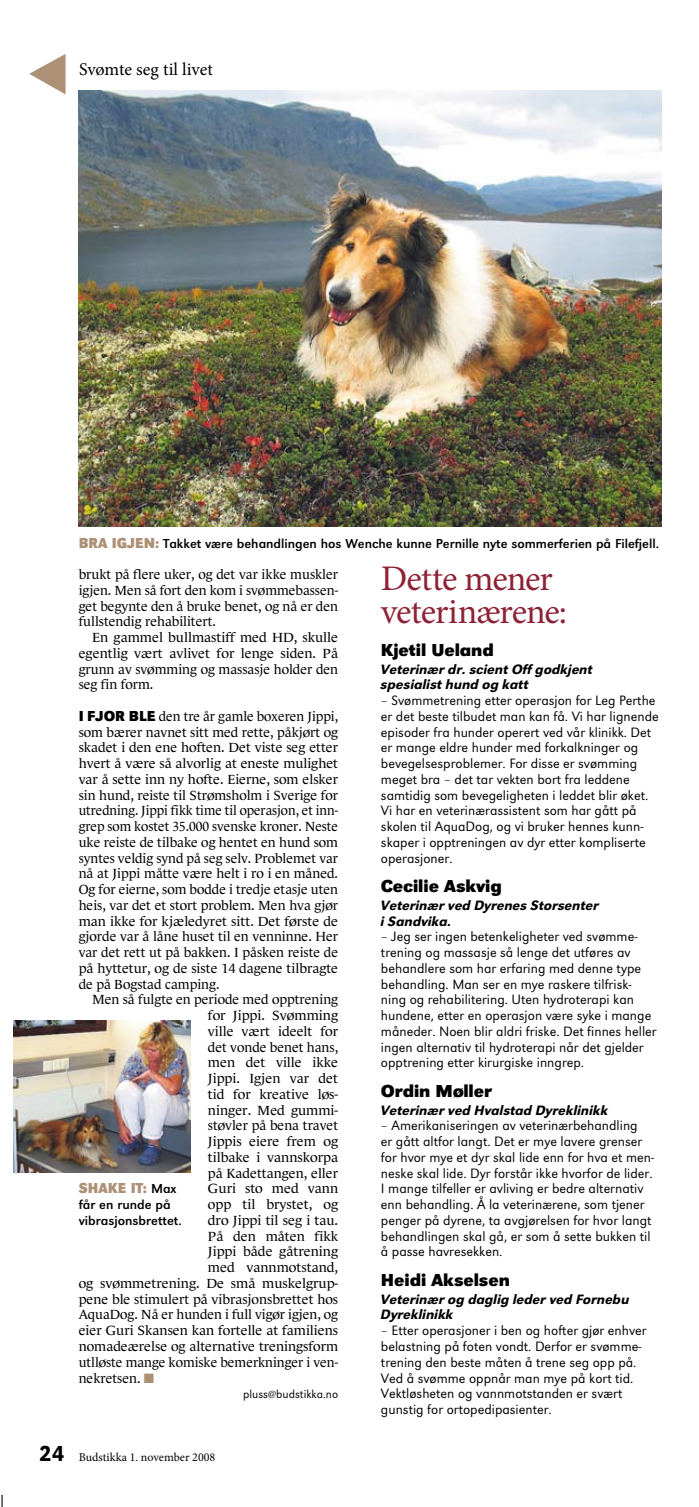
<style>
.page{position:relative;width:699px;height:1507px;background:#fff}
.page>*{position:absolute;margin:0;border:0;box-sizing:border-box;transform-origin:0 0}
.t1{font:36px/33px "Minion Pro";letter-spacing:-.025em;color:#8e2236}
.t2{font:700 18px "URW Grotesk T";letter-spacing:-.005em;color:#000}
.t3{font:18px "Minion Pro";letter-spacing:-.005em;color:#000}
.t4{font:15px "URW Grotesk T Bold Narr";color:#ad9176}
.t5{font:14.1px/15.8px "URW Grotesk T Ligh";color:#000}
.t6{font:14.1px/15.8px "URW Grotesk T Medi Obli";color:#000}
.t7{font:13.5px/15.8px "Le Monde Journal";color:#000;text-align:justify}
.t8{font:13.5px/15.8px "URW Grotesk T";color:#000}
.t9{font:12px "Minion Pro";color:#000}
.t10{font:12px "URW Grotesk T Ligh";color:#000}
.s1{font-family:"URW Grotesk T Bold Narr";font-size:15px;color:#ad9176}
.s2{font-family:"URW Grotesk T";font-weight:700;font-size:15px}
.s3{color:#ad9176}
.s4{font-family:"URW Grotesk T";font-size:13.5px;color:#000}
.s5{font-family:"URW Grotesk T Medi Narr";font-size:22.5px}
</style>
<div class="page">
<svg style="left:1px;top:1495px;width:2px;height:12px"></svg>
<img style="left:79px;top:91px;width:581px;height:436px">
<img style="left:13px;top:1020px;width:178px;height:152px">
<h2 class="t3" style="left:79px;top:57px;width:135px">Svømte seg til livet</h2>
<p class="t8" style="left:79px;top:535px;width:581px"><span class="s1">BRA IGJEN:</span> Takket være behandlingen hos Wenche kunne Pernille nyte sommerferien på Filefjell.</p>
<p class="t7" style="left:79px;top:567px;width:261px">brukt på flere uker, og det var ikke muskler igjen. Men så fort den kom i svømmebassen&shy;get begynte den å bruke benet, og nå er den fullstendig rehabilitert.</p>
<p class="t7" style="left:79px;top:630px;width:261px;text-indent:14px">En gammel bullmastiff med HD, skulle egentlig vært avlivet for lenge siden. På grunn av svømming og massasje holder den seg fin form.</p>
<p class="t7" style="left:79px;top:708px;width:261px"><span class="s2">I fjor ble</span> den tre år gamle boxeren Jippi, som bærer navnet sitt med rette, påkjørt og skadet i den ene hoften. Det viste seg etter hvert å være så alvorlig at eneste mulighet var å sette inn ny hofte. Eierne, som elsker sin hund, reiste til Strømsholm i Sverige for utredning. Jippi fikk time til operasjon, et inn&shy;grep som kostet 35.000 svenske kroner. Neste uke reiste de tilbake og hentet en hund som syntes veldig synd på seg selv. Problemet var nå at Jippi måtte være helt i ro i en måned.<br>Og for eierne, som bodde i tredje etasje uten heis, var det et stort problem. Men hva gjør man ikke for kjæledyret sitt. Det første de gjorde var å låne huset til en venninne. Her var det rett ut på bakken. I påsken reiste de på hyttetur, og de siste 14 dagene tilbragte de på Bogstad camping.</p>
<p class="t7" style="left:92px;top:992px;width:247px">Men så fulgte en periode med opptrening</p>
<p class="t7" style="left:208px;top:1008px;width:132px">for Jippi. Svømming</p>
<p class="t7" style="left:208px;top:1023px;width:132px">ville vært ideelt for</p>
<p class="t7" style="left:208px;top:1039px;width:132px">det vonde benet hans,</p>
<p class="t7" style="left:208px;top:1055px;width:132px">men det ville ikke</p>
<p class="t7" style="left:208px;top:1071px;width:132px">Jippi. Igjen var det</p>
<p class="t7" style="left:208px;top:1086px;width:132px">tid for kreative løs-</p>
<p class="t7" style="left:208px;top:1102px;width:132px">ninger. Med gummi-</p>
<p class="t7" style="left:208px;top:1118px;width:132px">støvler på bena travet</p>
<p class="t7" style="left:208px;top:1134px;width:132px">Jippis eiere frem og</p>
<p class="t7" style="left:208px;top:1149px;width:132px">tilbake i vannskorpa</p>
<p class="t7" style="left:208px;top:1165px;width:132px">på Kadettangen, eller</p>
<p class="t7" style="left:208px;top:1181px;width:132px">Guri sto med vann</p>
<p class="t7" style="left:208px;top:1197px;width:132px">opp til brystet, og</p>
<p class="t7" style="left:208px;top:1212px;width:132px">dro Jippi til seg i tau.</p>
<p class="t7" style="left:208px;top:1228px;width:132px">På den måten fikk</p>
<p class="t7" style="left:208px;top:1244px;width:132px">Jippi både gåtrening</p>
<p class="t7" style="left:208px;top:1260px;width:132px">med vannmotstand,</p>
<p class="t7" style="left:79px;top:1275px;width:261px">og svømmetrening. De små muskelgrup-</p>
<p class="t7" style="left:79px;top:1291px;width:261px">pene ble stimulert på vibrasjonsbrettet hos</p>
<p class="t7" style="left:79px;top:1307px;width:261px">AquaDog. Nå er hunden i full vigør igjen, og</p>
<p class="t7" style="left:79px;top:1323px;width:261px">eier Guri Skansen kan fortelle at familiens</p>
<p class="t7" style="left:79px;top:1338px;width:261px">nomadeærelse og alternative treningsform</p>
<p class="t7" style="left:79px;top:1354px;width:261px">utlløste mange komiske bemerkninger i ven-</p>
<p class="t7" style="left:79px;top:1370px;width:77px">nekretsen. <span class="s3">■</span></p>
<p class="t10" style="left:243px;top:1387px;width:96px">pluss@budstikka.no</p>
<p class="t4" style="left:79px;top:1180px;width:99px">SHAKE IT: <span class="s4">Max</span></p>
<p class="t8" style="left:79px;top:1197px;width:104px">får en runde på vibrasjonsbrettet.</p>
<p class="t9" style="left:39px;top:1449px;width:177px"><span class="s5">24</span> Budstikka 1. november 2008</p>
<h1 class="t1" style="left:380px;top:562px;width:187px">Dette mener veterinærene:</h1>
<h2 class="t2" style="left:380px;top:640px;width:114px">Kjetil Ueland</h2>
<p class="t6" style="left:380px;top:661px;width:213px">Veterinær dr. scient Off godkjent spesialist hund og katt</p>
<p class="t5" style="left:380px;top:692px;width:279px">– Svømmetrening etter operasjon for Leg Perthe er det beste tilbudet man kan få. Vi har lignende episoder fra hunder operert ved vår klinikk. Det er mange eldre hunder med forkalkninger og bevegelsesproblemer. For disse er svømming meget bra – det tar vekten bort fra leddene samtidig som bevegeligheten i leddet blir øket.<br>Vi har en veterinærassistent som har gått på skolen til AquaDog, og vi bruker hennes kunn&shy;skaper i opptreningen av dyr etter kompliserte operasjoner.</p>
<h2 class="t2" style="left:380px;top:876px;width:122px">Cecilie Askvig</h2>
<p class="t6" style="left:380px;top:897px;width:219px">Veterinær ved Dyrenes Storsenter i Sandvika.</p>
<p class="t5" style="left:380px;top:929px;width:277px">– Jeg ser ingen betenkeligheter ved svømme&shy;trening og massasje så lenge det utføres av behandlere som har erfaring med denne type behandling. Man ser en mye raskere tilfrisk&shy;ning og rehabilitering. Uten hydroterapi kan hundene, etter en operasjon være syke i mange måneder. Noen blir aldri friske. Det finnes heller ingen alternativ til hydroterapi når det gjelder opptrening etter kirurgiske inngrep.</p>
<h2 class="t2" style="left:380px;top:1081px;width:113px">Ordin Møller</h2>
<p class="t6" style="left:380px;top:1102px;width:229px">Veterinær ved Hvalstad Dyreklinikk</p>
<p class="t5" style="left:380px;top:1118px;width:274px">– Amerikaniseringen av veterinærbehandling<br>er gått altfor langt. Det er mye lavere grenser for hvor mye et dyr skal lide enn for hva et men&shy;neske skal lide. Dyr forstår ikke hvorfor de lider.<br>I mange tilfeller er avliving er bedre alternativ enn behandling. Å la veterinærene, som tjener penger på dyrene, ta avgjørelsen for hvor langt behandlingen skal gå, er som å sette bukken til å passe havresekken.</p>
<h2 class="t2" style="left:380px;top:1270px;width:130px">Heidi Akselsen</h2>
<p class="t6" style="left:380px;top:1291px;width:250px">Veterinær og daglig leder ved Fornebu<br>Dyreklinikk</p>
<p class="t5" style="left:380px;top:1322px;width:267px">– Etter operasjoner i ben og hofter gjør enhver belastning på foten vondt. Derfor er svømme&shy;trening den beste måten å trene seg opp på.<br>Ved å svømme oppnår man mye på kort tid.<br>Vektløsheten og vannmotstanden er svært gunstig for ortopedipasienter.</p>
</div>
